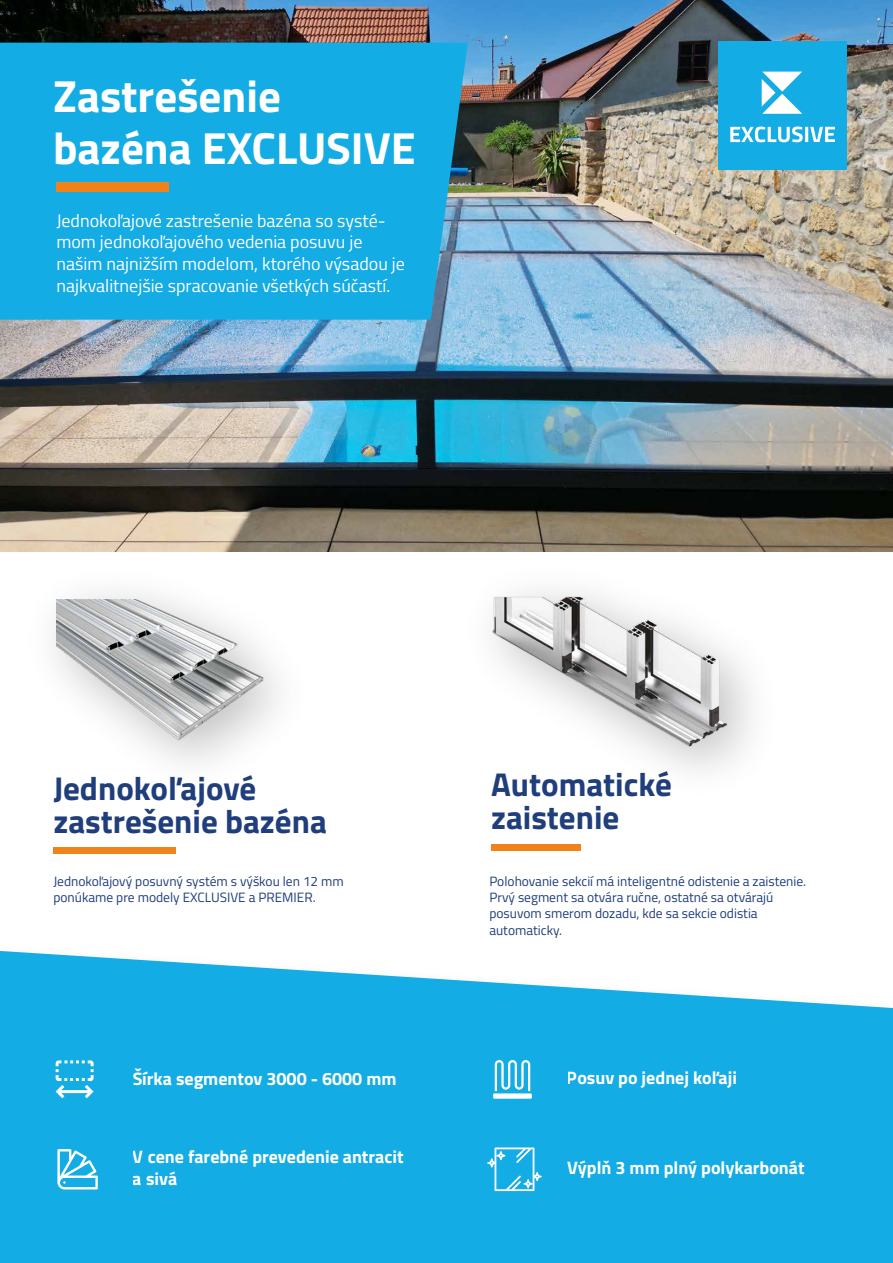
<style>
.page{position:relative;width:893px;height:1263px;background:#fff}
.page>*{position:absolute;margin:0;border:0;box-sizing:border-box;transform-origin:0 0}
.t1{font:700 45px/52.5px "Titillium Web";color:#fff}
.t2{font:700 33px/33px "Titillium Web";color:#1f3e7b}
.t3{font:18px/21.6px "Titillium Web";color:#fff}
.t4{font:700 18px/21.6px "Titillium Web";color:#fff}
.t5{font:13.5px/16.2px "Titillium Web";color:#1f3e7b}
</style>
<div class="page">
<svg style="left:0;top:951px;width:893px;height:312px;fill:#13ace4"></svg>
<div style="left:53px;top:847px;width:123px;height:7px;background:#f0821a"></div>
<img style="left:6px;top:551px;width:335px;height:212px">
<img style="left:57px;top:599px;width:237px;height:156px">
<div style="left:492px;top:844px;width:89px;height:7px;background:#f0821a"></div>
<img style="left:0;top:0;width:893px;height:551px">
<div style="left:0;top:43px;width:468px;height:277px;background:#13ace4"></div>
<div style="left:56px;top:182px;width:113px;height:9px;background:#f0821a"></div>
<div style="left:493px;top:1093px;width:39px;height:6px;background:#fff"></div>
<svg style="left:495px;top:1060px;width:35px;height:31px"></svg>
<svg style="left:56px;top:1060px;width:38px;height:38px"></svg>
<svg style="left:487px;top:1147px;width:55px;height:44px"></svg>
<svg style="left:57px;top:1149px;width:41px;height:40px"></svg>
<img style="left:442px;top:545px;width:362px;height:226px">
<img style="left:493px;top:596px;width:234px;height:150px">
<div style="left:718px;top:41px;width:129px;height:129px;background:#13ace4"></div>
<svg style="left:730px;top:127px;width:73px;height:15px"></svg>
<hr style="left:805px;top:127px;width:3px;height:15px;background:#fff">
<svg style="left:810px;top:127px;width:25px;height:15px"></svg>
<svg style="left:762px;top:72px;width:40px;height:42px"></svg>
<h1 class="t1" style="left:53px;top:67px;width:364px">Zastrešenie bazéna EXCLUSIVE</h1>
<h3 class="t3" style="left:56px;top:209px;width:350px">Jednokoľajové zastrešenie bazéna so systé&shy;mom jednokoľajového vedenia posuvu je našim najnižším modelom, ktorého výsadou je najkvalitnejšie spracovanie všetkých súčastí.</h3>
<h2 class="t2" style="left:53px;top:770px;width:275px">Jednokoľajové zastrešenie bazéna</h2>
<h2 class="t2" style="left:491px;top:766px;width:183px">Automatické zaistenie</h2>
<p class="t5" style="left:53px;top:872px;width:292px">Jednokoľajový posuvný systém s výškou len 12 mm ponúkame pre modely EXCLUSIVE a PREMIER.</p>
<p class="t5" style="left:489px;top:872px;width:318px">Polohovanie sekcií má inteligentné odistenie a zaistenie.<br>Prvý segment sa otvára ručne, ostatné sa otvárajú posuvom smerom dozadu, kde sa sekcie odistia automaticky.</p>
<h3 class="t4" style="left:132px;top:1067px;width:266px">Šírka segmentov 3000 - 6000 mm</h3>
<h3 class="t4" style="left:567px;top:1066px;width:172px">Posuv po jednej koľaji</h3>
<h3 class="t4" style="left:133px;top:1145px;width:272px">V cene farebné prevedenie antracit a sivá</h3>
<h3 class="t4" style="left:567px;top:1156px;width:239px">Výplň 3 mm plný polykarbonát</h3>
</div>
